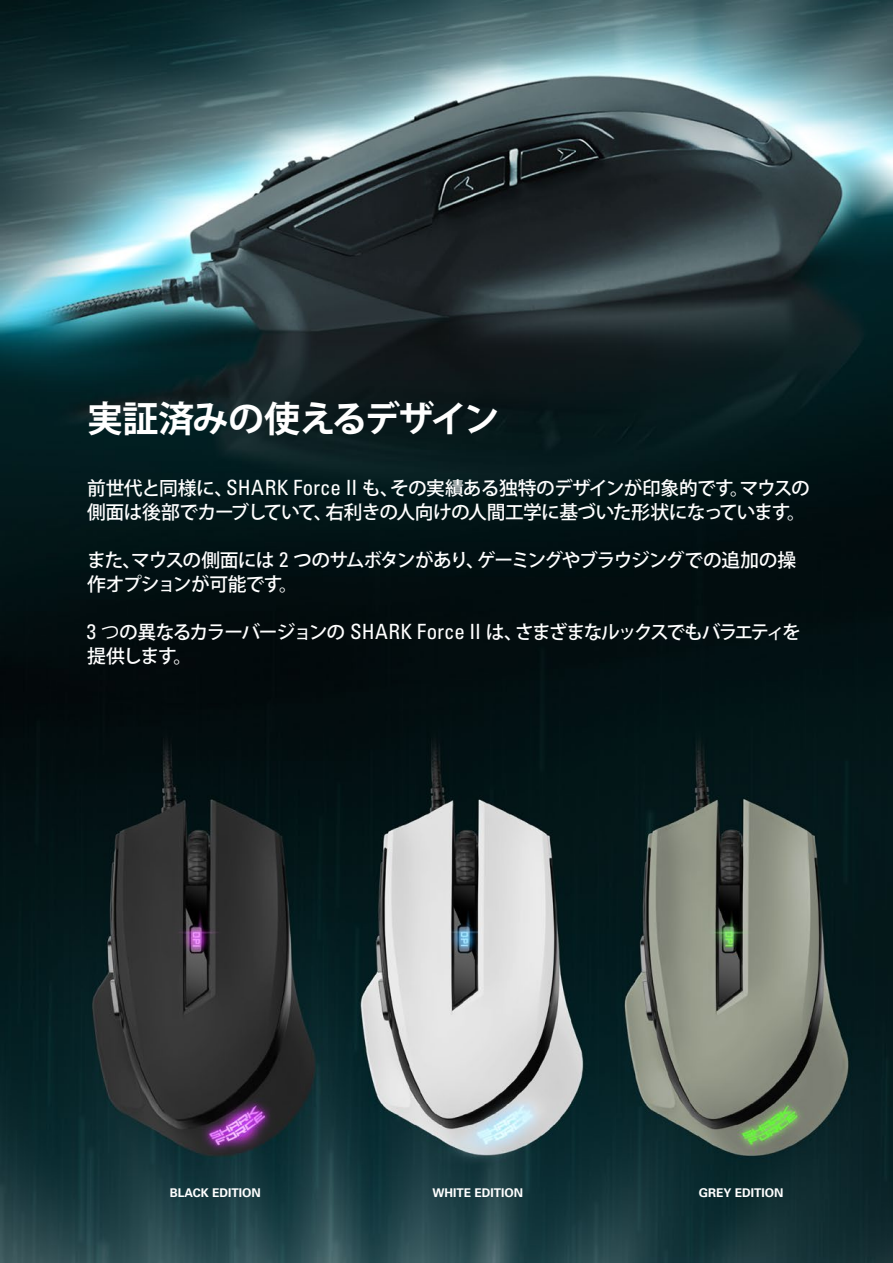
<style>
.page{position:relative;width:893px;height:1263px;background:#fff}
.page>*{position:absolute;margin:0;border:0;box-sizing:border-box;transform-origin:0 0}
.t1{font:700 36px "Koz Go Pr 6 N";letter-spacing:-.045em;color:#fff}
.t2{font:500 18.75px/24px "Koz Go Pr 6 N";letter-spacing:-.055em;color:#fff}
.t3{font:500 18.75px/24px "Koz Go Pr 6 N";letter-spacing:-.09em;color:#fff}
.t4{font:700 12px "Univers LTCYR 65";color:#fff}
.s1{font-family:"Univers LTCYR 57";font-weight:400;font-stretch:condensed;font-size:21px}
.s2{font-weight:400}
</style>
<div class="page">
<img style="left:0;top:0;width:893px;height:1263px">
<h1 class="t1" style="left:87px;top:398px;width:414px">実証済みの使えるデザイン</h1>
<p class="t2" style="left:87px;top:476px;width:724px">前世代と同様に、<span class="s1">SHARK Force II</span> も、その実績ある独特のデザインが印象的です。マウスの側面は後部でカーブしていて、右利きの人向けの人間工学に基づいた形状になっています。</p>
<p class="t2" style="left:87px;top:548px;width:711px">また、マウスの側面には <span class="s1">2</span> つのサムボタンがあり、ゲーミングやブラウジングでの追加の操作オプションが可能です。</p>
<p class="t3" style="left:87px;top:620px;width:715px"><span class="s1">3</span> <span class="s2">つ</span>の異なるカラーバージョンの <span class="s1">SHARK Force II</span> は、さまざまなルックスでもバラエティを提供します。</p>
<p class="t4" style="left:170px;top:1184px;width:93px">BLACK EDITION</p>
<p class="t4" style="left:432px;top:1184px;width:92px">WHITE EDITION</p>
<p class="t4" style="left:699px;top:1184px;width:86px">GREY EDITION</p>
</div>
